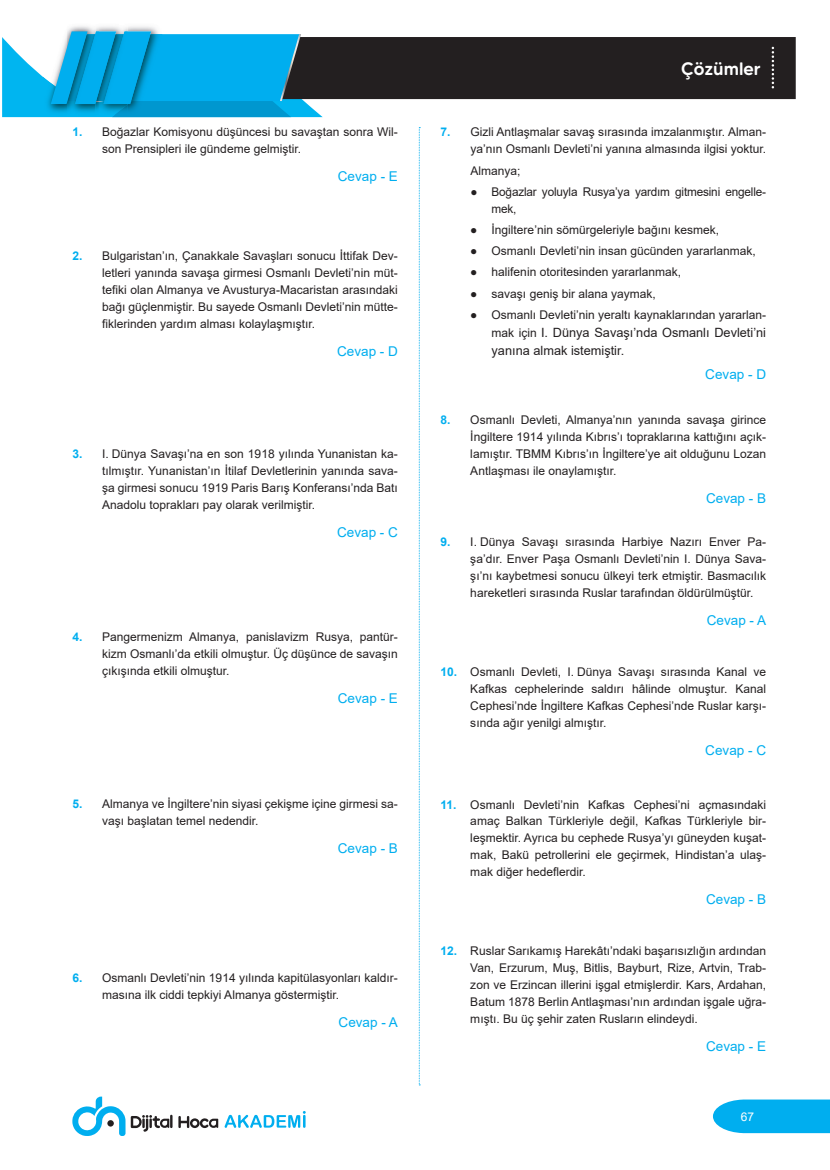
<style>
.page{position:relative;width:830px;height:1170px;background:#fff}
.page>*{position:absolute;margin:0;border:0;box-sizing:border-box;transform-origin:0 0}
.t1{font:500 18px "MADE Tommy Soft";color:#fff}
.CEVAP{font:13.5px "Arial";color:#00aeef}
.t2{font:12.75px/18px "Arial";color:#231f20}
.Çözüm_devam{font:12px/17px "Arial";color:#231f20;text-align:justify}
.t3{font:12px "Arial";color:#fff}
.s1{font-weight:700;color:#00aeef}
.s2{font-size:12px}
</style>
<div class="page">
<svg style="left:713px;top:1099px;width:116px;height:33px;background:#11b3f0"></svg>
<svg style="left:72px;top:1096px;width:53px;height:39px"></svg>
<svg style="left:107px;top:1119px;width:7px;height:7px"></svg>
<svg style="left:224px;top:1111px;width:81px;height:16px"></svg>
<svg style="left:178px;top:1116px;width:40px;height:12px"></svg>
<svg style="left:131px;top:1114px;width:41px;height:17px"></svg>
<svg style="left:418px;top:127px;width:2px;height:958px"></svg>
<div style="left:322px;top:37px;width:473px;height:62px;background:#231f20"></div>
<svg style="left:2px;top:26px;width:320px;height:91px;background:#2babda"></svg>
<svg style="left:771px;top:47px;width:2px;height:41px"></svg>
<p class="Çözüm_devam" style="left:102px;top:124px;width:297px;text-indent:-30px"><span class="s1">1.</span> Boğazlar Komisyonu düşüncesi bu savaştan sonra Wil&shy;son Prensipleri ile gündeme gelmiştir.</p>
<p class="CEVAP" style="left:338px;top:167px;width:62px">Cevap - E</p>
<p class="Çözüm_devam" style="left:102px;top:247px;width:297px;text-indent:-30px"><span class="s1">2.</span> Bulgaristan’ın, Çanakkale Savaşları sonucu İttifak Dev&shy;letleri yanında savaşa girmesi Osmanlı Devleti’nin müt&shy;tefiki olan Almanya ve Avusturya-Macaristan arasındaki bağı güçlenmiştir. Bu sayede Osmanlı Devleti’nin mütte&shy;fiklerinden yardım alması kolaylaşmıştır.</p>
<p class="CEVAP" style="left:337px;top:342px;width:62px">Cevap - D</p>
<p class="Çözüm_devam" style="left:102px;top:445px;width:297px;text-indent:-30px"><span class="s1">3.</span> I. Dünya Savaşı’na en son 1918 yılında Yunanistan ka&shy;tılmıştır. Yunanistan’ın İtilaf Devletlerinin yanında sava&shy;şa girmesi sonucu 1919 Paris Barış Konferansı’nda Batı Anadolu toprakları pay olarak verilmiştir.</p>
<p class="CEVAP" style="left:337px;top:522px;width:62px">Cevap - C</p>
<p class="Çözüm_devam" style="left:102px;top:628px;width:297px;text-indent:-30px"><span class="s1">4.</span> Pangermenizm Almanya, panislavizm Rusya, pantür&shy;kizm Osmanlı’da etkili olmuştur. Üç düşünce de savaşın çıkışında etkili olmuştur.</p>
<p class="CEVAP" style="left:338px;top:689px;width:62px">Cevap - E</p>
<p class="Çözüm_devam" style="left:102px;top:794px;width:297px;text-indent:-30px"><span class="s1">5.</span> Almanya ve İngiltere’nin siyasi çekişme içine girmesi sa&shy;vaşı başlatan temel nedendir.</p>
<p class="CEVAP" style="left:338px;top:838px;width:62px">Cevap - B</p>
<p class="Çözüm_devam" style="left:102px;top:969px;width:297px;text-indent:-30px"><span class="s1">6.</span> Osmanlı Devleti’nin 1914 yılında kapitülasyonları kaldır&shy;masına ilk ciddi tepkiyi Almanya göstermiştir.</p>
<p class="CEVAP" style="left:338px;top:1013px;width:61px">Cevap - A</p>
<h1 class="t1" style="left:680px;top:57px;width:81px">Çözümler</h1>
<p class="Çözüm_devam" style="left:440px;top:124px;width:327px;text-align:right"><span class="s1">7.</span> Gizli Antlaşmalar savaş sırasında imzalanmıştır. Alman&shy;ya’nın Osmanlı Devleti’ni yanına almasında ilgisi yoktur.</p>
<p class="Çözüm_devam" style="left:470px;top:162px;width:52px">Almanya;</p>
<p class="Çözüm_devam" style="left:491px;top:183px;width:276px;text-indent:-21px">● Boğazlar yoluyla Rusya’ya yardım gitmesini engelle&shy;mek,</p>
<p class="Çözüm_devam" style="left:470px;top:221px;width:250px">● İngiltere’nin sömürgeleriyle bağını kesmek,</p>
<p class="Çözüm_devam" style="left:470px;top:242px;width:287px">● Osmanlı Devleti’nin insan gücünden yararlanmak,</p>
<p class="Çözüm_devam" style="left:470px;top:263px;width:212px">● halifenin otoritesinden yararlanmak,</p>
<p class="Çözüm_devam" style="left:470px;top:285px;width:187px">● savaşı geniş bir alana yaymak,</p>
<p class="Çözüm_devam" style="left:470px;top:306px;width:297px">● Osmanlı Devleti’nin yeraltı kaynaklarından yararlan-</p>
<p class="t2" style="left:491px;top:323px;width:276px"><span class="s2">mak için</span> I. Dünya Savaşı’nda Osmanlı Devleti’ni yanına almak istemiştir.</p>
<p class="CEVAP" style="left:705px;top:364px;width:62px">Cevap - D</p>
<p class="Çözüm_devam" style="left:470px;top:411px;width:297px;text-indent:-30px"><span class="s1">8.</span> Osmanlı Devleti, Almanya’nın yanında savaşa girince İngiltere 1914 yılında Kıbrıs’ı topraklarına kattığını açık&shy;lamıştır. TBMM Kıbrıs’ın İngiltere’ye ait olduğunu Lozan Antlaşması ile onaylamıştır.</p>
<p class="CEVAP" style="left:705px;top:489px;width:62px">Cevap - B</p>
<p class="Çözüm_devam" style="left:470px;top:533px;width:297px;text-indent:-30px"><span class="s1">9.</span> I. Dünya Savaşı sırasında Harbiye Nazırı Enver Pa&shy;şa’dır. Enver Paşa Osmanlı Devleti’nin I. Dünya Sava&shy;şı’nı kaybetmesi sonucu ülkeyi terk etmiştir. Basmacılık hareketleri sırasında Ruslar tarafından öldürülmüştür.</p>
<p class="CEVAP" style="left:706px;top:611px;width:61px">Cevap - A</p>
<p class="Çözüm_devam" style="left:470px;top:663px;width:297px;text-indent:-30px"><span class="s1">10.</span> Osmanlı Devleti, I. Dünya Savaşı sırasında Kanal ve Kafkas cephelerinde saldırı hâlinde olmuştur. Kanal Cephesi’nde İngiltere Kafkas Cephesi’nde Ruslar karşı&shy;sında ağır yenilgi almıştır.</p>
<p class="CEVAP" style="left:705px;top:741px;width:62px">Cevap - C</p>
<p class="Çözüm_devam" style="left:470px;top:795px;width:297px;text-indent:-30px"><span class="s1">11.</span> Osmanlı Devleti’nin Kafkas Cephesi’ni açmasındaki amaç Balkan Türkleriyle değil, Kafkas Türkleriyle bir&shy;leşmektir. Ayrıca bu cephede Rusya’yı güneyden kuşat&shy;mak, Bakü petrollerini ele geçirmek, Hindistan’a ulaş&shy;mak diğer hedeflerdir.</p>
<p class="CEVAP" style="left:705px;top:890px;width:62px">Cevap - B</p>
<p class="Çözüm_devam" style="left:470px;top:942px;width:297px;text-indent:-30px"><span class="s1">12.</span> Ruslar Sarıkamış Harekâtı’ndaki başarısızlığın ardından Van, Erzurum, Muş, Bitlis, Bayburt, Rize, Artvin, Trab&shy;zon ve Erzincan illerini işgal etmişlerdir. Kars, Ardahan, Batum 1878 Berlin Antlaşması’nın ardından işgale uğra&shy;mıştı. Bu üç şehir zaten Rusların elindeydi.</p>
<p class="CEVAP" style="left:705px;top:1036px;width:62px">Cevap - E</p>
<p class="t3" style="left:740px;top:1108px;width:15px">67</p>
</div>
